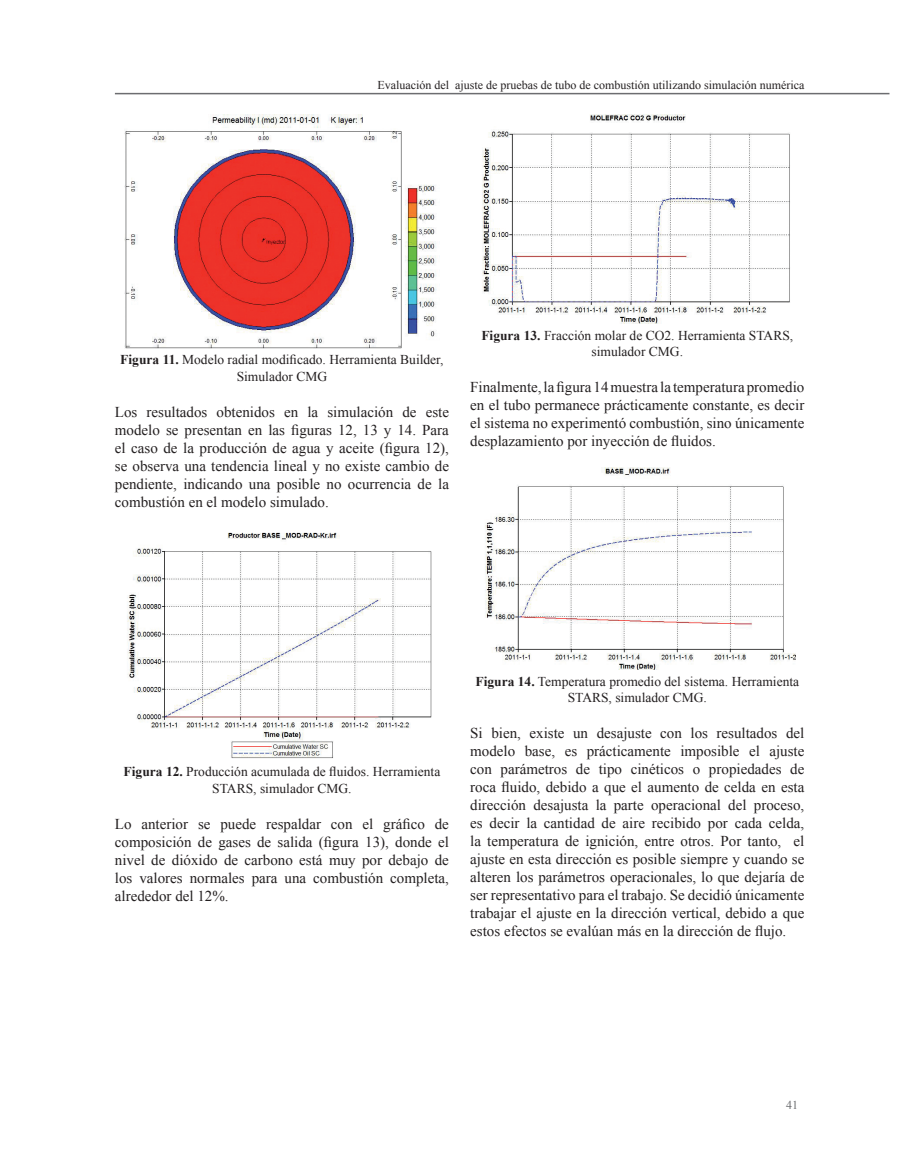
<style>
.page{position:relative;width:898px;height:1166px;background:#fff}
.page>*{position:absolute;margin:0;border:0;box-sizing:border-box;transform-origin:0 0}
.t1{font:15px/18px "Times New Roman";color:#231f20;text-align:justify}
.t2{font:13.5px/16.2px "Times New Roman";color:#231f20;text-align:center}
.t3{font:12px "Times New Roman";color:#231f20}
.t4{font:12px "Times New Roman";color:#6c6d70}
.s1{font-weight:700}
</style>
<div class="page">
<hr style="left:115px;top:93px;width:774px;height:1px;background:#6c6d70">
<img style="left:124px;top:115px;width:313px;height:233px">
<img style="left:127px;top:532px;width:305px;height:226px">
<img style="left:482px;top:115px;width:308px;height:208px">
<img style="left:485px;top:467px;width:309px;height:202px">
<p class="t3" style="left:377px;top:77px;width:428px">Evaluación del ajuste de pruebas de tubo de combustión utilizando simulación numérica</p>
<p class="t2" style="left:120px;top:351px;width:325px"><span class="s1">Figura 11.</span> Modelo radial modificado. Herramienta Builder,<br>Simulador CMG</p>
<p class="t1" style="left:115px;top:402px;width:335px">Los resultados obtenidos en la simulación de este modelo se presentan en las figuras 12, 13 y 14. Para el caso de la producción de agua y aceite (figura 12), se observa una tendencia lineal y no existe cambio de pendiente, indicando una posible no ocurrencia de la combustión en el modelo simulado.</p>
<p class="t2" style="left:481px;top:327px;width:313px"><span class="s1">Figura 13.</span> Fracción molar de CO2. Herramienta STARS, simulador CMG.</p>
<p class="t1" style="left:470px;top:378px;width:335px">Finalmente, la figura 14 muestra la temperatura promedio en el tubo permanece prácticamente constante, es decir el sistema no experimentó combustión, sino únicamente desplazamiento por inyección de fluidos.</p>
<p class="t2" style="left:123px;top:763px;width:318px"><span class="s1">Figura 12.</span> Producción acumulada de fluidos. Herramienta<br>STARS, simulador CMG.</p>
<p class="t1" style="left:115px;top:814px;width:335px">Lo anterior se puede respaldar con el gráfico de composición de gases de salida (figura 13), donde el nivel de dióxido de carbono está muy por debajo de los valores normales para una combustión completa, alrededor del 12%.</p>
<p class="t2" style="left:475px;top:672px;width:325px"><span class="s1">Figura 14.</span> Temperatura promedio del sistema. Herramienta<br>STARS, simulador CMG.</p>
<p class="t1" style="left:470px;top:723px;width:335px">Si bien, existe un desajuste con los resultados del modelo base, es prácticamente imposible el ajuste con parámetros de tipo cinéticos o propiedades de roca fluido, debido a que el aumento de celda en esta dirección desajusta la parte operacional del proceso, es decir la cantidad de aire recibido por cada celda, la temperatura de ignición, entre otros. Por tanto, el ajuste en esta dirección es posible siempre y cuando se alteren los parámetros operacionales, lo que dejaría de ser representativo para el trabajo. Se decidió únicamente trabajar el ajuste en la dirección vertical, debido a que estos efectos se evalúan más en la dirección de flujo.</p>
<p class="t4" style="left:785px;top:1096px;width:13px">41</p>
</div>
